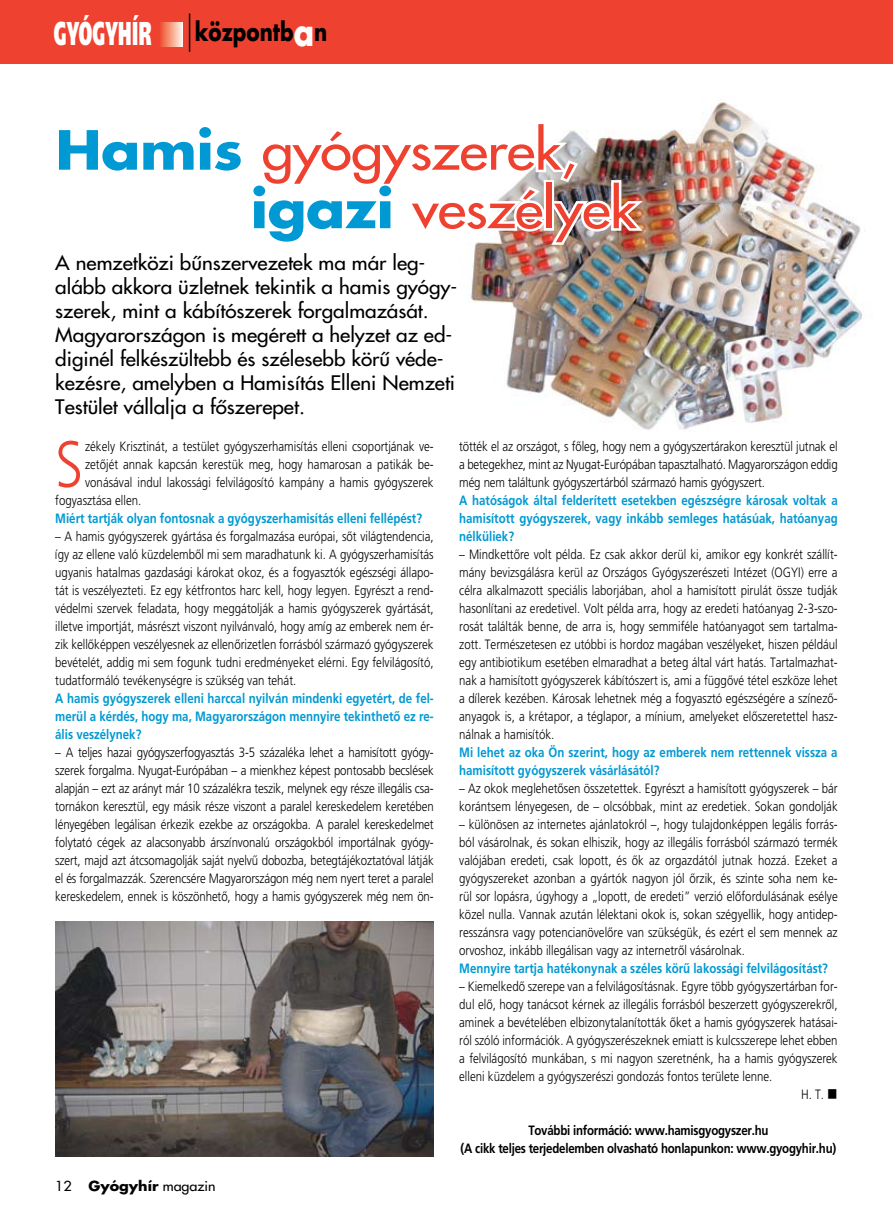
<style>
.page{position:relative;width:893px;height:1212px;background:#fff}
.page>*{position:absolute;margin:0;border:0;box-sizing:border-box;transform-origin:0 0}
.t1{font:300 65.1px "Frutiger Alt";color:#ef4130;scale:.85 1}
.t2{font:300 52.5px/58.5px "Futura Hungary";letter-spacing:-.01em;color:#ef4130;scale:1.1 1}
.t3{font:800 33px "Frutiger Alt";letter-spacing:.025em;color:#fff;scale:.5 1}
.t4{font:24.9px "KB Futura Bold";color:#000;scale:.8 1}
.t5{font:300 19.5px/24px "Futura Hungary";color:#000;scale:1.06 1}
.t6{font:300 13.5px/18px "Frutiger Alt";color:#000;text-align:justify;scale:.85 1}
.t7{font:700 13.5px/18px "Frutiger Alt";color:#0099d3;text-align:justify;scale:.85 1}
.t8{font:700 13.5px/18px "Frutiger Alt";letter-spacing:-.02em;color:#000;text-align:center;scale:.85 1}
.t9{font:300 13.5px "Futura Hungary";color:#000;scale:1.06 1}
.s1{font-size:37.5px;color:#fff}
.s2{font-weight:700;color:#0099d3}
.s3{font-weight:700}
</style>
<div class="page">
<img style="left:471px;top:102px;width:392px;height:328px">
<div style="left:0;top:0;width:893px;height:64px;background:#ef4130"></div>
<svg style="left:160px;top:23px;width:22px;height:23px"></svg>
<hr style="left:189px;top:14px;width:1px;height:38px;background:#000">
<img style="left:471px;top:119px;width:178px;height:128px">
<img style="left:55px;top:922px;width:379px;height:235px">
<h3 class="t3" style="left:54px;top:14px;width:197px">Gyógyhír</h3>
<h3 class="t4" style="left:195px;top:15px;width:167px">központb<span class="s1">a</span>n</h3>
<h2 class="t2" style="left:251px;top:121px;width:352px;text-indent:-195px"><span class="s2">Hamis</span> gyógyszerek, <span class="s2">igazi</span> veszélyek</h2>
<p class="t5" style="left:55px;top:250px;width:381px">A nemzetközi bûnszervezetek ma már leg&shy;alább akkora üzletnek tekintik a hamis gyógy&shy;szerek, mint a kábítószerek forgalmazását.<br>Magyarországon is megérett a helyzet az ed&shy;diginél felkészültebb és szélesebb körû véde&shy;kezésre, amelyben a Hamisítás Elleni Nemzeti Testület vállalja a fôszerepet.</p>
<h1 class="t1" style="left:55px;top:427px;width:34px">S</h1>
<p class="t6" style="left:85px;top:437px;width:412px">zékely Krisztinát, a testület gyógyszerhamisítás elleni csoportjának ve-</p>
<p class="t6" style="left:85px;top:455px;width:412px">zetôjét annak kapcsán kerestük meg, hogy hamarosan a patikák be-</p>
<p class="t6" style="left:85px;top:473px;width:412px">vonásával indul lakossági felvilágosító kampány a hamis gyógyszerek</p>
<p class="t6" style="left:55px;top:491px;width:103px">fogyasztása ellen.</p>
<p class="t7" style="left:55px;top:509px;width:433px">Miért tartják olyan fontosnak a gyógyszerhamisítás elleni fellépést?</p>
<p class="t6" style="left:55px;top:527px;width:447px">– A hamis gyógyszerek gyártása és forgalmazása európai, sôt világtendencia, így az ellene való küzdelembôl mi sem maradhatunk ki. A gyógyszerhamisítás ugyanis hatalmas gazdasági károkat okoz, és a fogyasztók egészségi állapo&shy;tát is veszélyezteti. Ez egy kétfrontos harc kell, hogy legyen. Egyrészt a rend&shy;védelmi szervek feladata, hogy meggátolják a hamis gyógyszerek gyártását, illetve importját, másrészt viszont nyilvánvaló, hogy amíg az emberek nem ér&shy;zik kellôképpen veszélyesnek az ellenôrizetlen forrásból származó gyógyszerek bevételét, addig mi sem fogunk tudni eredményeket elérni. Egy felvilágosító, tudatformáló tevékenységre is szükség van tehát.</p>
<p class="t7" style="left:55px;top:689px;width:447px">A hamis gyógyszerek elleni harccal nyilván mindenki egyetért, de fel&shy;merül a kérdés, hogy ma, Magyarországon mennyire tekinthetô ez re&shy;ális veszélynek?</p>
<p class="t6" style="left:55px;top:743px;width:447px">– A teljes hazai gyógyszerfogyasztás 3-5 százaléka lehet a hamisított gyógy&shy;szerek forgalma. Nyugat-Európában – a mienkhez képest pontosabb becslések alapján – ezt az arányt már 10 százalékra teszik, melynek egy része illegális csa&shy;tornákon keresztül, egy másik része viszont a paralel kereskedelem keretében lényegében legálisan érkezik ezekbe az országokba. A paralel kereskedelmet folytató cégek az alacsonyabb árszínvonalú országokból importálnak gyógy&shy;szert, majd azt átcsomagolják saját nyelvû dobozba, betegtájékoztatóval látják el és forgalmazzák. Szerencsére Magyarországon még nem nyert teret a paralel kereskedelem, ennek is köszönhetô, hogy a hamis gyógyszerek még nem ön-</p>
<p class="t9" style="left:55px;top:1177px;width:153px">12 <span class="s3">Gyógyhír</span> magazin</p>
<p class="t6" style="left:459px;top:437px;width:447px">tötték el az országot, s fôleg, hogy nem a gyógyszertárakon keresztül jutnak el a betegekhez, mint az Nyugat-Európában tapasztalható. Magyarországon eddig még nem találtunk gyógyszertárból származó hamis gyógyszert.</p>
<p class="t7" style="left:459px;top:491px;width:447px">A hatóságok által felderített esetekben egészségre károsak voltak a hamisított gyógyszerek, vagy inkább semleges hatásúak, hatóanyag nélküliek?</p>
<p class="t6" style="left:459px;top:545px;width:447px">– Mindkettôre volt példa. Ez csak akkor derül ki, amikor egy konkrét szállít&shy;mány bevizsgálásra kerül az Országos Gyógyszerészeti Intézet (OGYI) erre a célra alkalmazott speciális laborjában, ahol a hamisított pirulát össze tudják hasonlítani az eredetivel. Volt példa arra, hogy az eredeti hatóanyag 2-3-szo&shy;rosát találták benne, de arra is, hogy semmiféle hatóanyagot sem tartalma&shy;zott. Természetesen ez utóbbi is hordoz magában veszélyeket, hiszen például egy antibiotikum esetében elmaradhat a beteg által várt hatás. Tartalmazhat&shy;nak a hamisított gyógyszerek kábítószert is, ami a függôvé tétel eszköze lehet a dílerek kezében. Károsak lehetnek még a fogyasztó egészségére a színezô&shy;anyagok is, a krétapor, a téglapor, a mínium, amelyeket elôszeretettel hasz&shy;nálnak a hamisítók.</p>
<p class="t7" style="left:459px;top:743px;width:447px">Mi lehet az oka Ön szerint, hogy az emberek nem rettennek vissza a hamisított gyógyszerek vásárlásától?</p>
<p class="t6" style="left:459px;top:779px;width:447px">– Az okok meglehetôsen összetettek. Egyrészt a hamisított gyógyszerek – bár korántsem lényegesen, de – olcsóbbak, mint az eredetiek. Sokan gondolják</p>
<p class="t6" style="left:459px;top:815px;width:447px">– különösen az internetes ajánlatokról –, hogy tulajdonképpen legális forrás&shy;ból vásárolnak, és sokan elhiszik, hogy az illegális forrásból származó termék valójában eredeti, csak lopott, és ôk az orgazdától jutnak hozzá. Ezeket a gyógyszereket azonban a gyártók nagyon jól ôrzik, és szinte soha nem ke&shy;rül sor lopásra, úgyhogy a „lopott, de eredeti” verzió elôfordulásának esélye közel nulla. Vannak azután lélektani okok is, sokan szégyellik, hogy antidep&shy;resszánsra vagy potencianövelôre van szükségük, és ezért el sem mennek az orvoshoz, inkább illegálisan vagy az internetrôl vásárolnak.</p>
<p class="t7" style="left:459px;top:959px;width:435px">Mennyire tartja hatékonynak a széles körû lakossági felvilágosítást?</p>
<p class="t6" style="left:459px;top:977px;width:447px">– Kiemelkedô szerepe van a felvilágosításnak. Egyre több gyógyszertárban for-</p>
<p class="t6" style="left:459px;top:995px;width:447px">dul elô, hogy tanácsot kérnek az illegális forrásból beszerzett gyógyszerekrôl,</p>
<p class="t6" style="left:459px;top:1013px;width:447px">aminek a bevételében elbizonytalanították ôket a hamis gyógyszerek hatásai-</p>
<p class="t6" style="left:459px;top:1031px;width:447px">ról szóló információk. A gyógyszerészeknek emiatt is kulcsszerepe lehet ebben</p>
<p class="t6" style="left:459px;top:1049px;width:447px">a felvilágosító munkában, s mi nagyon szeretnénk, ha a hamis gyógyszerek</p>
<p class="t6" style="left:459px;top:1067px;width:370px">elleni küzdelem a gyógyszerészi gondozás fontos területe lenne.</p>
<p class="t6" style="left:801px;top:1085px;width:45px">H. T. ■</p>
<p class="t8" style="left:461px;top:1121px;width:443px">További információ: www.hamisgyogyszer.hu<br>(A cikk teljes terjedelemben olvasható honlapunkon: www.gyogyhir.hu)</p>
</div>
